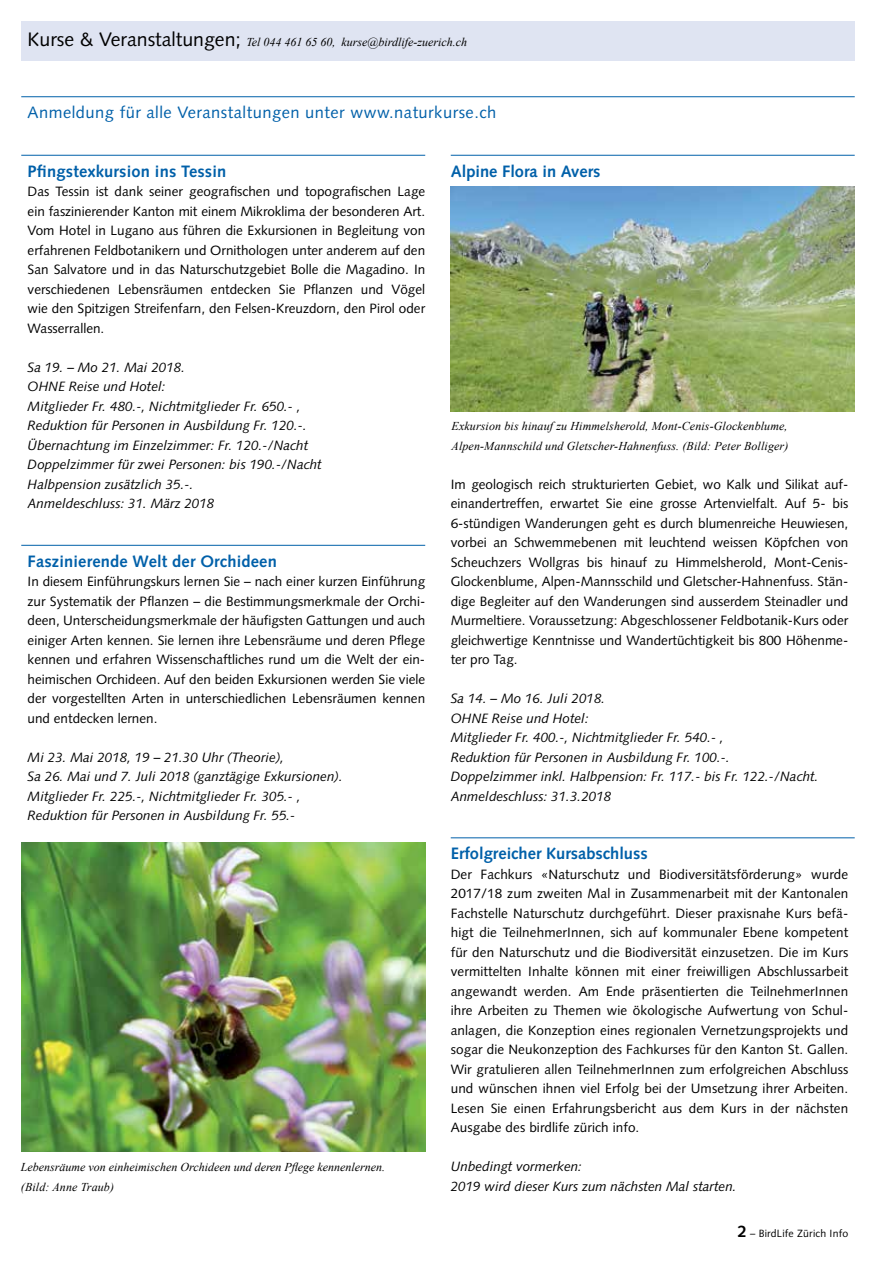
<style>
.page{position:relative;width:893px;height:1263px;background:#fff}
.page>*{position:absolute;margin:0;border:0;box-sizing:border-box;transform-origin:0 0}
.t1{font:700 16.5px "Syntax";letter-spacing:.01em;color:#0060a9}
.t2{font:16.5px "Syntax";letter-spacing:.03em;color:#0060a9}
.t3{font:13.5px/19.5px "Syntax";color:#000;text-align:justify}
.t4{font:italic 13.5px/19.5px "Syntax";color:#000}
.t5{font:italic 12px/19.5px "Times New Roman";letter-spacing:.01em;color:#000}
.t6{font:10.5px "Syntax";letter-spacing:.02em;color:#000}
.s1{font-family:"Syntax";font-style:normal;font-size:19.5px}
.s2{font-weight:700;font-size:16.5px}
</style>
<div class="page">
<div style="left:21px;top:21px;width:834px;height:39px;background:#dfe4f2"></div>
<hr style="left:21px;top:96px;width:834px;height:1px;background:#0060a9">
<hr style="left:21px;top:155px;width:404px;height:1px;background:#0060a9">
<hr style="left:21px;top:545px;width:404px;height:1px;background:#0060a9">
<hr style="left:451px;top:155px;width:404px;height:1px;background:#0060a9">
<hr style="left:451px;top:837px;width:404px;height:1px;background:#0060a9">
<img style="left:451px;top:186px;width:404px;height:226px">
<img style="left:21px;top:842px;width:404px;height:309px">
<p class="t5" style="left:28px;top:32px;width:441px"><span class="s1">Kurse &amp; Veranstaltungen;</span> Tel 044 461 65 60, kurse@birdlife-zuerich.ch</p>
<p class="t2" style="left:28px;top:103px;width:470px">Anmeldung für alle Veranstaltungen unter www.naturkurse.ch</p>
<p class="t1" style="left:28px;top:162px;width:200px">Pfingstexkursion ins Tessin</p>
<p class="t3" style="left:28px;top:182px;width:399px">Das Tessin ist dank seiner geografischen und topografischen Lage ein faszinierender Kanton mit einem Mikroklima der besonderen Art.<br>Vom Hotel in Lugano aus führen die Exkursionen in Begleitung von erfahrenen Feldbotanikern und Ornithologen unter anderem auf den San Salvatore und in das Naturschutzgebiet Bolle die Magadino. In verschiedenen Lebensräumen entdecken Sie Pflanzen und Vögel wie den Spitzigen Streifenfarn, den Felsen-Kreuzdorn, den Pirol oder Wasserrallen.</p>
<p class="t4" style="left:28px;top:357px;width:296px">Sa 19. – Mo 21. Mai 2018.<br>OHNE Reise und Hotel:<br>Mitglieder Fr. 480.-, Nichtmitglieder Fr. 650.- , Reduktion für Personen in Ausbildung Fr. 120.-.<br>Übernachtung im Einzelzimmer: Fr. 120.-/Nacht Doppelzimmer für zwei Personen: bis 190.-/Nacht Halbpension zusätzlich 35.-.<br>Anmeldeschluss: 31. März 2018</p>
<p class="t1" style="left:28px;top:552px;width:251px">Faszinierende Welt der Orchideen</p>
<p class="t3" style="left:28px;top:572px;width:399px">In diesem Einführungskurs lernen Sie – nach einer kurzen Einführung zur Systematik der Pflanzen – die Bestimmungsmerkmale der Orchi&shy;deen, Unterscheidungsmerkmale der häufigsten Gattungen und auch einiger Arten kennen. Sie lernen ihre Lebensräume und deren Pflege kennen und erfahren Wissenschaftliches rund um die Welt der ein&shy;heimischen Orchideen. Auf den beiden Exkursionen werden Sie viele der vorgestellten Arten in unterschiedlichen Lebensräumen kennen und entdecken lernen.</p>
<p class="t4" style="left:28px;top:747px;width:317px">Mi 23. Mai 2018, 19 – 21.30 Uhr (Theorie),<br>Sa 26. Mai und 7. Juli 2018 (ganztägige Exkursionen).<br>Mitglieder Fr. 225.-, Nichtmitglieder Fr. 305.- , Reduktion für Personen in Ausbildung Fr. 55.-</p>
<p class="t5" style="left:21px;top:1157px;width:366px">Lebensräume von einheimischen Orchideen und deren Pflege kennenlernen. (Bild: Anne Traub)</p>
<p class="t1" style="left:451px;top:162px;width:151px">Alpine Flora in Avers</p>
<p class="t5" style="left:452px;top:416px;width:338px">Exkursion bis hinauf zu Himmelsherold, Mont-Cenis-Glockenblume,<br>Alpen-Mannschild und Gletscher-Hahnenfuss. (Bild: Peter Bolliger)</p>
<p class="t3" style="left:451px;top:474px;width:399px">Im geologisch reich strukturierten Gebiet, wo Kalk und Silikat auf&shy;einandertreffen, erwartet Sie eine grosse Artenvielfalt. Auf 5- bis 6-stündigen Wanderungen geht es durch blumenreiche Heuwiesen, vorbei an Schwemmebenen mit leuchtend weissen Köpfchen von Scheuchzers Wollgras bis hinauf zu Himmelsherold, Mont-Cenis-Glockenblume, Alpen-Mannsschild und Gletscher-Hahnenfuss. Stän&shy;dige Begleiter auf den Wanderungen sind ausserdem Steinadler und Murmeltiere. Voraussetzung: Abgeschlossener Feldbotanik-Kurs oder gleichwertige Kenntnisse und Wandertüchtigkeit bis 800 Höhenme&shy;ter pro Tag.</p>
<p class="t4" style="left:451px;top:689px;width:369px">Sa 14. – Mo 16. Juli 2018.<br>OHNE Reise und Hotel:<br>Mitglieder Fr. 400.-, Nichtmitglieder Fr. 540.- ,<br>Reduktion für Personen in Ausbildung Fr. 100.-.<br>Doppelzimmer inkl. Halbpension: Fr. 117.- bis Fr. 122.-/Nacht.<br>Anmeldeschluss: 31.3.2018</p>
<p class="t1" style="left:451px;top:844px;width:199px">Erfolgreicher Kursabschluss</p>
<p class="t3" style="left:451px;top:864px;width:399px">Der Fachkurs «Naturschutz und Biodiversitätsförderung» wurde 2017/18 zum zweiten Mal in Zusammenarbeit mit der Kantonalen Fachstelle Naturschutz durchgeführt. Dieser praxisnahe Kurs befä&shy;higt die TeilnehmerInnen, sich auf kommunaler Ebene kompetent für den Naturschutz und die Biodiversität einzusetzen. Die im Kurs vermittelten Inhalte können mit einer freiwilligen Abschlussarbeit angewandt werden. Am Ende präsentierten die TeilnehmerInnen ihre Arbeiten zu Themen wie ökologische Aufwertung von Schul&shy;anlagen, die Konzeption eines regionalen Vernetzungsprojekts und sogar die Neukonzeption des Fachkurses für den Kanton St. Gallen.<br>Wir gratulieren allen TeilnehmerInnen zum erfolgreichen Abschluss und wünschen ihnen viel Erfolg bei der Umsetzung ihrer Arbeiten.<br>Lesen Sie einen Erfahrungsbericht aus dem Kurs in der nächsten Ausgabe des birdlife zürich info.</p>
<p class="t4" style="left:451px;top:1157px;width:287px">Unbedingt vormerken:<br>2019 wird dieser Kurs zum nächsten Mal starten.</p>
<p class="t6" style="left:738px;top:1227px;width:112px"><span class="s2">2</span> – BirdLife Zürich Info</p>
</div>
